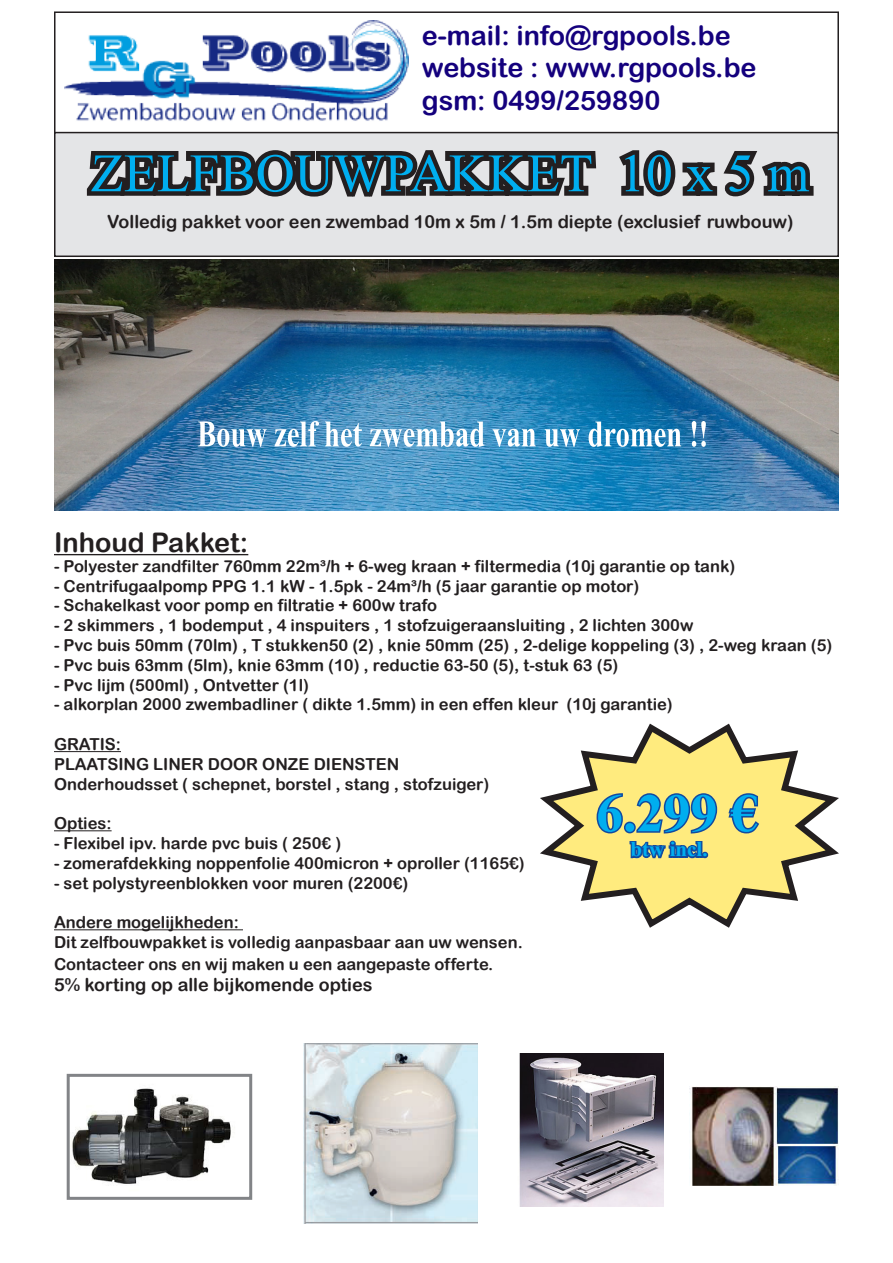
<style>
.page{position:relative;width:893px;height:1263px;background:#fff}
.page>*{position:absolute;margin:0;border:0;box-sizing:border-box;transform-origin:0 0}
.t1{font:54px "Times New Roman";color:#00aeef}
.t2{font:700 54px "Times New Roman";color:#00aeef}
.t3{font:27px "Arial Rounded MT Bold";color:#14007d}
.t4{font:27px "Arial Rounded MT Bold";color:#231f20}
.t5{font:700 21px "Times New Roman";color:#00aeef}
.t6{font:18px "Arial Rounded MT Bold";color:#231f20}
.t7{font:16.5px "Arial Rounded MT Bold";color:#231f20}
</style>
<div class="page">
<div style="left:54px;top:11px;width:785px;height:126px;border:2px solid #231f20"></div>
<div style="left:55px;top:133px;width:783px;height:123px;background:#e4e5e7"></div>
<div style="left:54px;top:132px;width:785px;height:125px;border:2px solid #231f20"></div>
<svg style="left:86px;top:150px;width:511px;height:47px"></svg>
<svg style="left:619px;top:150px;width:195px;height:47px"></svg>
<img style="left:65px;top:20px;width:343px;height:101px">
<hr style="left:54px;top:554px;width:194px;height:1px;background:#231f20">
<hr style="left:54px;top:751px;width:67px;height:1px;background:#231f20">
<hr style="left:54px;top:830px;width:58px;height:1px;background:#231f20">
<hr style="left:54px;top:929px;width:189px;height:1px;background:#231f20">
<img style="left:303px;top:1043px;width:175px;height:180px">
<img style="left:519px;top:1053px;width:144px;height:154px">
<img style="left:689px;top:1086px;width:150px;height:100px">
<img style="left:66px;top:1074px;width:165px;height:122px">
<img style="left:54px;top:259px;width:785px;height:251px">
<svg style="left:198px;top:421px;width:508px;height:26px"></svg>
<svg style="left:540px;top:723px;width:299px;height:205px"></svg>
<div style="left:67px;top:1074px;width:185px;height:126px;border:3px solid #828487"></div>
<p class="t3" style="left:422px;top:19px;width:310px">e-mail: info@rgpools.be</p>
<p class="t3" style="left:422px;top:52px;width:336px">website : www.rgpools.be</p>
<p class="t3" style="left:422px;top:84px;width:240px">gsm: 0499/259890</p>
<p class="t1" style="left:91px;top:137px;width:720px">ZELFBOUWPAKKET 10 x 5 m</p>
<p class="t6" style="left:107px;top:211px;width:688px">Volledig pakket voor een zwembad 10m x 5m / 1.5m diepte (exclusief ruwbouw)</p>
<p class="t4" style="left:54px;top:526px;width:196px">Inhoud Pakket:</p>
<p class="t7" style="left:54px;top:556px;width:683px">- Polyester zandfilter 760mm 22m³/h + 6-weg kraan + filtermedia (10j garantie op tank)</p>
<p class="t7" style="left:54px;top:576px;width:587px">- Centrifugaalpomp PPG 1.1 kW - 1.5pk - 24m³/h (5 jaar garantie op motor)</p>
<p class="t7" style="left:54px;top:596px;width:384px">- Schakelkast voor pomp en filtratie + 600w trafo</p>
<p class="t7" style="left:54px;top:615px;width:641px">- 2 skimmers , 1 bodemput , 4 inspuiters , 1 stofzuigeraansluiting , 2 lichten 300w</p>
<p class="t7" style="left:54px;top:635px;width:780px">- Pvc buis 50mm (70lm) , T stukken50 (2) , knie 50mm (25) , 2-delige koppeling (3) , 2-weg kraan (5)</p>
<p class="t7" style="left:54px;top:655px;width:566px">- Pvc buis 63mm (5lm), knie 63mm (10) , reductie 63-50 (5), t-stuk 63 (5)</p>
<p class="t7" style="left:54px;top:675px;width:256px">- Pvc lijm (500ml) , Ontvetter (1l)</p>
<p class="t7" style="left:54px;top:695px;width:620px">- alkorplan 2000 zwembadliner ( dikte 1.5mm) in een effen kleur (10j garantie)</p>
<p class="t7" style="left:54px;top:734px;width:68px">GRATIS:</p>
<p class="t7" style="left:54px;top:754px;width:347px">PLAATSING LINER DOOR ONZE DIENSTEN</p>
<p class="t7" style="left:54px;top:774px;width:437px">Onderhoudsset ( schepnet, borstel , stang , stofzuiger)</p>
<p class="t7" style="left:54px;top:813px;width:59px">Opties:</p>
<p class="t7" style="left:54px;top:833px;width:289px">- Flexibel ipv. harde pvc buis ( 250€ )</p>
<p class="t7" style="left:54px;top:853px;width:472px">- zomerafdekking noppenfolie 400micron + oproller (1165€)</p>
<p class="t7" style="left:54px;top:873px;width:356px">- set polystyreenblokken voor muren (2200€)</p>
<p class="t7" style="left:54px;top:912px;width:186px">Andere mogelijkheden:</p>
<p class="t7" style="left:54px;top:932px;width:470px">Dit zelfbouwpakket is volledig aanpasbaar aan uw wensen.</p>
<p class="t7" style="left:54px;top:954px;width:441px">Contacteer ons en wij maken u een aangepaste offerte.</p>
<p class="t6" style="left:54px;top:974px;width:320px">5% korting op alle bijkomende opties</p>
<p class="t2" style="left:596px;top:776px;width:163px">6.299 €</p>
<p class="t5" style="left:631px;top:835px;width:79px">btw incl.</p>
</div>
